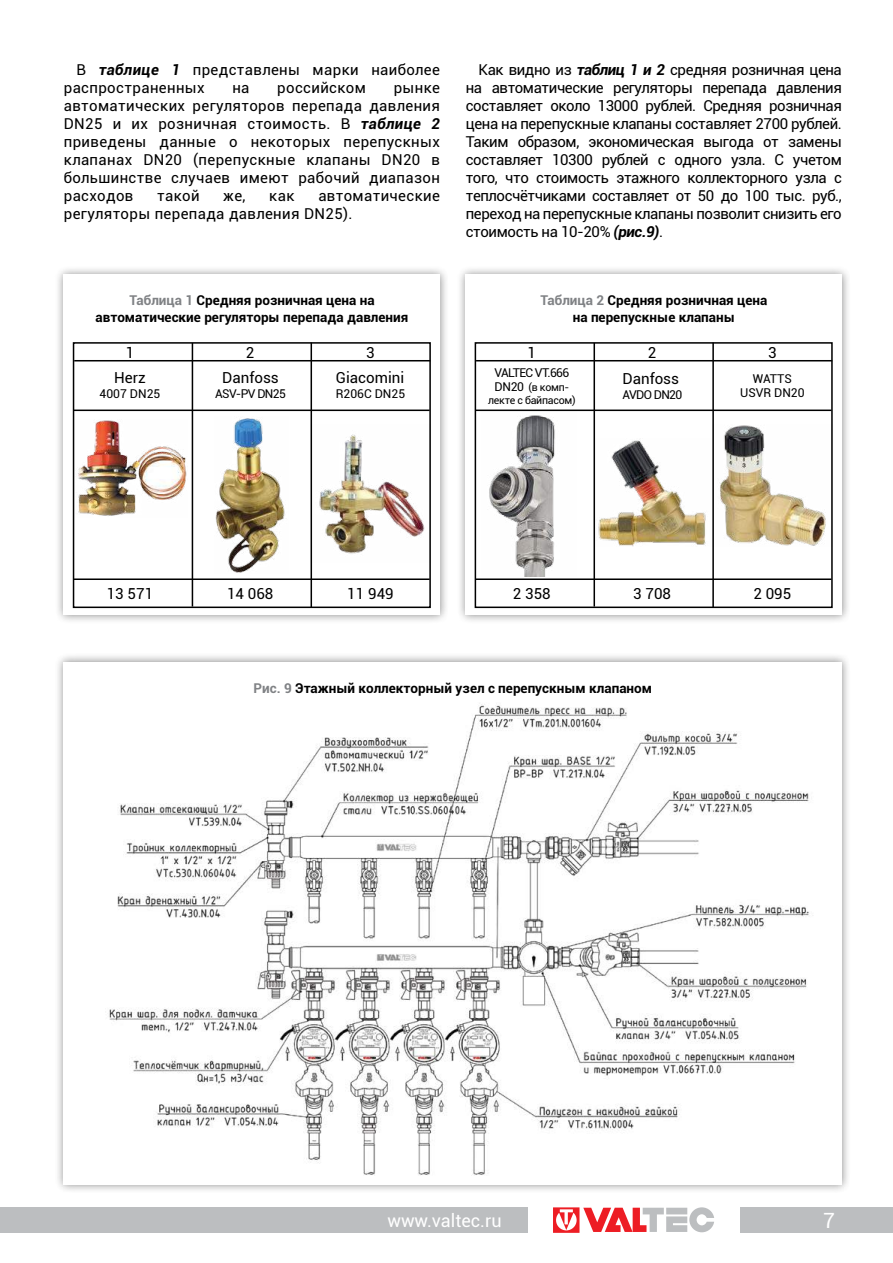
<style>
.page{position:relative;width:893px;height:1263px;background:#fff}
.page>*{position:absolute;margin:0;border:0;box-sizing:border-box;transform-origin:0 0}
.t1{font:21px "Roboto";color:#fff}
.t2{font:18px "Roboto";color:#fff}
.t3{font:15.15px "Roboto";color:#000}
.t4{font:15px/18px "Roboto";letter-spacing:.025em;color:#000}
.t5{font:700 13.5px/16.2px "Roboto";color:#000;text-align:center}
.t6{font:12.15px/14.5px "Roboto";color:#000;text-align:center}
.t7{font:12.15px "Roboto";letter-spacing:-.05em;color:#000}
.t8{font:10.65px/12.8px "Roboto";letter-spacing:-.025em;color:#000;text-align:center}
.s1{font-weight:700;font-style:italic}
.s2{color:#808285}
.s3{font-size:12.15px}
</style>
<div class="page">
<div style="left:740px;top:1208px;width:153px;height:25px;background:#bcbec0"></div>
<div style="left:0;top:1208px;width:528px;height:25px;background:#bcbec0"></div>
<svg style="left:553px;top:1207px;width:161px;height:26px"></svg>
<div style="left:456px;top:265px;width:395px;height:359px;background:#000;opacity:.45"></div>
<div style="left:466px;top:274px;width:376px;height:341px;background:#fff"></div>
<div style="left:55px;top:653px;width:796px;height:541px;background:#000;opacity:.45"></div>
<div style="left:64px;top:662px;width:778px;height:523px;background:#fff"></div>
<div style="left:55px;top:265px;width:394px;height:359px;background:#000;opacity:.45"></div>
<div style="left:64px;top:274px;width:376px;height:341px;background:#fff"></div>
<img style="left:109px;top:704px;width:700px;height:471px">
<div style="left:73px;top:342px;width:358px;height:266px;border:2px solid #000"></div>
<hr style="left:74px;top:360px;width:356px;height:1px;background:#000">
<hr style="left:74px;top:578px;width:356px;height:2px;background:#000">
<hr style="left:74px;top:409px;width:356px;height:2px;background:#000">
<hr style="left:311px;top:342px;width:1px;height:265px;background:#000">
<hr style="left:192px;top:343px;width:1px;height:263px;background:#000">
<div style="left:475px;top:342px;width:358px;height:266px;border:2px solid #000"></div>
<hr style="left:476px;top:360px;width:356px;height:1px;background:#000">
<hr style="left:475px;top:578px;width:356px;height:2px;background:#000">
<hr style="left:475px;top:409px;width:356px;height:2px;background:#000">
<hr style="left:712px;top:342px;width:2px;height:265px;background:#000">
<hr style="left:593px;top:343px;width:2px;height:263px;background:#000">
<img style="left:75px;top:419px;width:112px;height:99px">
<img style="left:215px;top:418px;width:70px;height:155px">
<img style="left:310px;top:424px;width:121px;height:138px">
<img style="left:482px;top:411px;width:95px;height:166px">
<img style="left:595px;top:439px;width:111px;height:108px">
<img style="left:712px;top:425px;width:121px;height:121px">
<p class="t4" style="left:64px;top:60px;width:378px;text-indent:13px">В <span class="s1">таблице 1</span> представлены марки наиболее распространенных</p>
<p class="t4" style="left:232px;top:78px;width:19px">на</p>
<p class="t4" style="left:277px;top:78px;width:90px">российском</p>
<p class="t4" style="left:64px;top:78px;width:378px;text-align:justify;text-indent:330px">рынке автоматических регуляторов перепада давления DN25 и их розничная стоимость. В <span class="s1">таблице 2 </span>приведены данные о некоторых перепускных клапанах DN20 (перепускные клапаны DN20 в большинстве случаев имеют рабочий диапазон расходов</p>
<p class="t4" style="left:157px;top:186px;width:44px">такой</p>
<p class="t4" style="left:223px;top:186px;width:24px">же,</p>
<p class="t4" style="left:269px;top:186px;width:27px">как</p>
<p class="t4" style="left:64px;top:186px;width:378px;text-indent:255px">автоматические регуляторы перепада давления DN25).</p>
<p class="t5" style="left:96px;top:292px;width:314px"><span class="s2">Таблица 1</span> Средняя розничная цена на автоматические регуляторы перепада давления</p>
<p class="t3" style="left:126px;top:342px;width:10px">1</p>
<p class="t3" style="left:246px;top:342px;width:10px">2</p>
<p class="t3" style="left:366px;top:342px;width:10px">3</p>
<p class="t3" style="left:114px;top:367px;width:33px">Herz</p>
<p class="t6" style="left:100px;top:386px;width:62px">4007 DN25</p>
<p class="t3" style="left:222px;top:367px;width:58px">Danfoss</p>
<p class="t7" style="left:215px;top:385px;width:72px">ASV-PV DN25</p>
<p class="t3" style="left:336px;top:367px;width:70px">Giacomini</p>
<p class="t6" style="left:336px;top:386px;width:71px">R206C DN25</p>
<p class="t4" style="left:466px;top:60px;width:378px;text-align:justify;text-indent:13px">Как видно из <span class="s1">таблиц 1 и 2</span> средняя розничная цена на автоматические регуляторы перепада давления составляет около 13000 рублей. Средняя розничная цена на перепускные клапаны составляет 2700 рублей.<br>Таким образом, экономическая выгода от замены составляет 10300 рублей с одного узла. С учетом того, что стоимость этажного коллекторного узла с теплосчётчиками составляет от 50 до 100 тыс. руб., переход на перепускные клапаны позволит снизить его стоимость на 10-20% <span class="s1">(рис.9)</span>.</p>
<p class="t5" style="left:540px;top:292px;width:229px"><span class="s2">Таблица 2</span> Средняя розничная цена на перепускные клапаны</p>
<p class="t3" style="left:528px;top:342px;width:10px">1</p>
<p class="t3" style="left:648px;top:342px;width:10px">2</p>
<p class="t3" style="left:768px;top:342px;width:10px">3</p>
<p class="t7" style="left:495px;top:364px;width:76px">VALTEC VT.666</p>
<p class="t8" style="left:488px;top:381px;width:89px"><span class="s3">DN20</span> (в комп&shy;лекте с байпасом)</p>
<p class="t3" style="left:622px;top:368px;width:58px">Danfoss</p>
<p class="t7" style="left:622px;top:386px;width:61px">AVDO DN20</p>
<p class="t6" style="left:740px;top:371px;width:66px">WATTS<br>USVR DN20</p>
<p class="t3" style="left:107px;top:583px;width:48px">13 571</p>
<p class="t3" style="left:227px;top:583px;width:48px">14 068</p>
<p class="t3" style="left:347px;top:583px;width:48px">11 949</p>
<p class="t3" style="left:513px;top:583px;width:39px">2 358</p>
<p class="t3" style="left:633px;top:583px;width:39px">3 708</p>
<p class="t3" style="left:753px;top:583px;width:39px">2 095</p>
<p class="t5" style="left:254px;top:680px;width:400px"><span class="s2">Рис. 9</span> Этажный коллекторный узел с перепускным клапаном</p>
<p class="t2" style="left:387px;top:1208px;width:116px">www.valtec.ru</p>
<h1 class="t1" style="left:823px;top:1206px;width:13px">7</h1>
</div>
